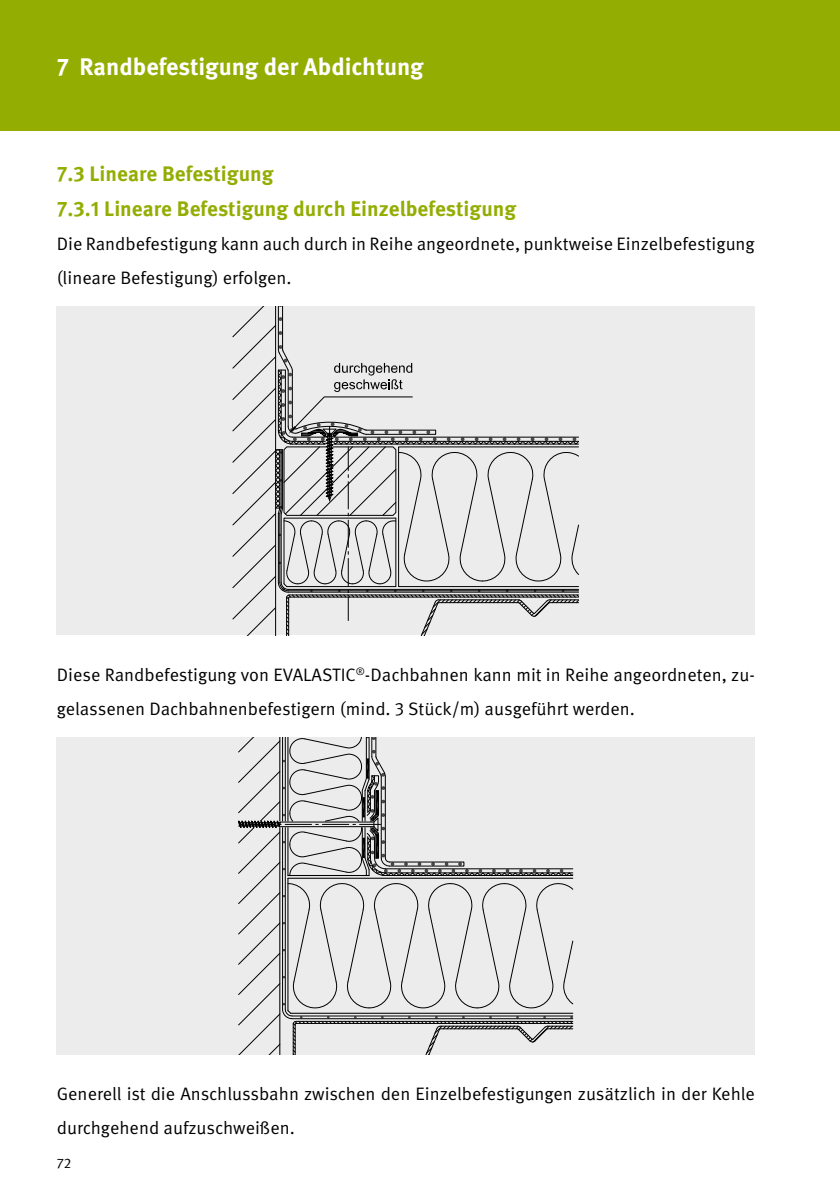
<style>
.page{position:relative;width:840px;height:1191px;background:#fff}
.page>*{position:absolute;margin:0;border:0;box-sizing:border-box;transform-origin:0 0}
.t1{font:700 24px "Meta Pro";color:#fff}
.t2{font:700 21px/34px "Meta Pro";color:#94ad03}
.t3{font:18px/34px "Meta Pro";color:#000}
.t4{font:14px "Meta Pro";color:#000}
</style>
<div class="page">
<div style="left:0;top:0;width:839px;height:130px;background:#94ad03"></div>
<div style="left:57px;top:306px;width:697px;height:329px;background:#ececec"></div>
<svg style="left:232px;top:306px;width:347px;height:330px"></svg>
<div style="left:57px;top:737px;width:697px;height:317px;background:#ececec"></div>
<svg style="left:238px;top:737px;width:335px;height:317px"></svg>
<hr style="left:282px;top:827px;width:1px;height:182px;background:#000">
<h1 class="t1" style="left:57px;top:51px;width:368px">7 Randbefestigung der Abdichtung</h1>
<p class="t2" style="left:57px;top:158px;width:461px">7.3 Lineare Befestigung<br>7.3.1 Lineare Befestigung durch Einzelbefestigung</p>
<p class="t3" style="left:57px;top:227px;width:699px">Die Randbefestigung kann auch durch in Reihe angeordnete, punktweise Einzelbefestigung (lineare Befestigung) erfolgen.</p>
<p class="t3" style="left:57px;top:658px;width:699px">Diese Randbefestigung von EVALASTIC<sup>®</sup>-Dachbahnen kann mit in Reihe angeordneten, zu&shy;gelassenen Dachbahnenbefestigern (mind. 3 Stück/m) ausgeführt werden.</p>
<p class="t3" style="left:57px;top:1077px;width:699px">Generell ist die Anschlussbahn zwischen den Einzelbefestigungen zusätzlich in der Kehle durchgehend aufzuschweißen.</p>
<p class="t4" style="left:57px;top:1154px;width:16px">72</p>
</div>
